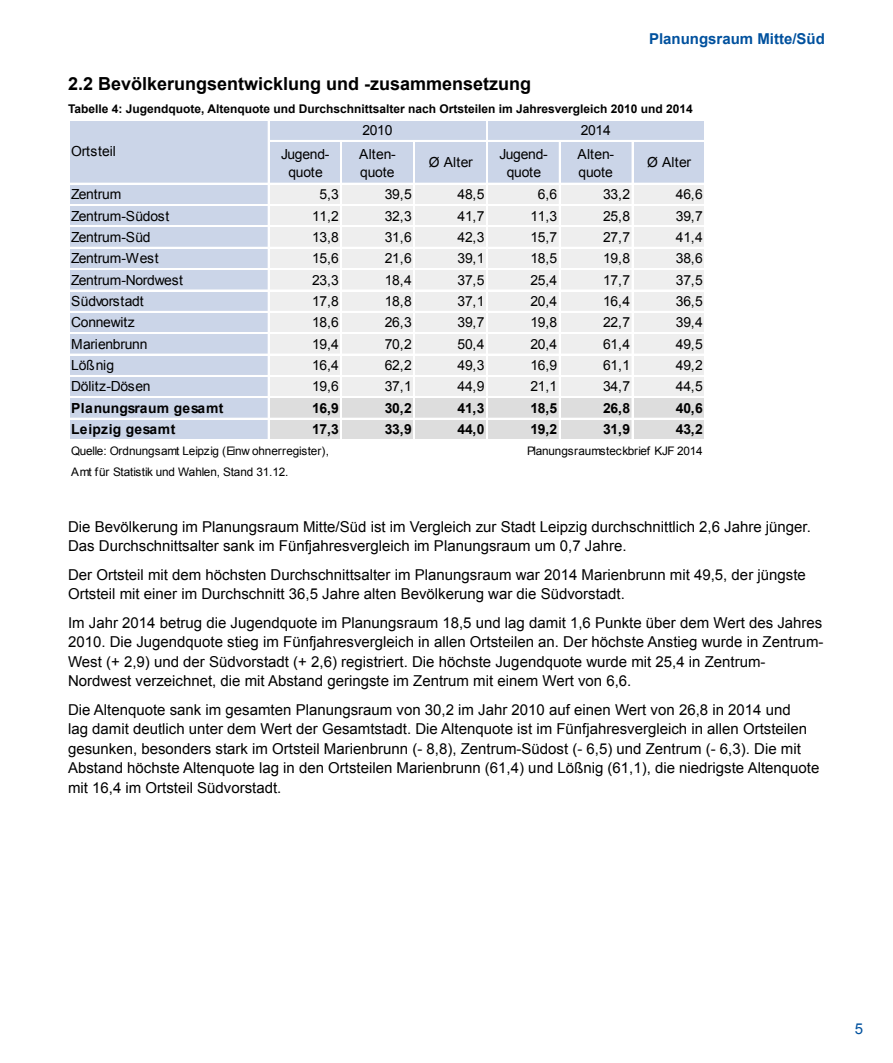
<style>
.page{position:relative;width:893px;height:1063px;background:#fff}
.page>*{position:absolute;margin:0;border:0;box-sizing:border-box;transform-origin:0 0}
.t1{font:700 18px "Arial";color:#000}
.t2{font:15px/19.5px "Arial";color:#000}
.t3{font:700 15px "Arial";color:#00519e}
.t4{font:15px "Arial";color:#00519e}
.t5{font:13.95px/18.1px "Arial";letter-spacing:-.02em;color:#000;text-align:center}
.t6{font:700 13.95px "Arial";letter-spacing:.005em;color:#000}
.t7{font:700 13.95px "Arial";letter-spacing:.03em;color:#000}
.t8{font:13.95px "Arial";letter-spacing:.01em;color:#000}
.t9{font:700 12px "Arial";color:#000}
.t10{font:11.7px/21.3px "Arial";letter-spacing:-.01em;color:#000}
</style>
<div class="page">
<div style="left:69px;top:120px;width:637px;height:21px;background:#cbd5e8"></div>
<div style="left:69px;top:140px;width:637px;height:44px;background:#cbd5e8"></div>
<div style="left:69px;top:183px;width:200px;height:215px;background:#cbd5e8"></div>
<div style="left:268px;top:183px;width:438px;height:215px;background:#eee"></div>
<div style="left:69px;top:397px;width:200px;height:44px;background:#cbd5e8"></div>
<div style="left:268px;top:397px;width:438px;height:44px;background:#ddd"></div>
<hr style="left:268px;top:120px;width:1px;height:321px;background:#fff">
<hr style="left:486px;top:120px;width:2px;height:321px;background:#fff">
<hr style="left:705px;top:120px;width:1px;height:321px;background:#fff">
<hr style="left:341px;top:141px;width:1px;height:300px;background:#fff">
<hr style="left:413px;top:141px;width:1px;height:300px;background:#fff">
<hr style="left:414px;top:141px;width:1px;height:300px;background:#fff">
<hr style="left:559px;top:141px;width:1px;height:300px;background:#fff">
<hr style="left:632px;top:141px;width:1px;height:300px;background:#fff">
<hr style="left:269px;top:140px;width:437px;height:1px;background:#fff">
<hr style="left:69px;top:183px;width:637px;height:1px;background:#fff">
<hr style="left:69px;top:204px;width:637px;height:1px;background:#fff">
<hr style="left:69px;top:205px;width:637px;height:1px;background:#fff">
<hr style="left:69px;top:226px;width:637px;height:1px;background:#fff">
<hr style="left:69px;top:247px;width:637px;height:1px;background:#fff">
<hr style="left:69px;top:268px;width:637px;height:1px;background:#fff">
<hr style="left:69px;top:269px;width:637px;height:1px;background:#fff">
<hr style="left:69px;top:290px;width:637px;height:1px;background:#fff">
<hr style="left:69px;top:311px;width:637px;height:1px;background:#fff">
<hr style="left:69px;top:332px;width:637px;height:1px;background:#fff">
<hr style="left:69px;top:333px;width:637px;height:1px;background:#fff">
<hr style="left:69px;top:354px;width:637px;height:1px;background:#fff">
<hr style="left:69px;top:375px;width:637px;height:2px;background:#fff">
<hr style="left:69px;top:397px;width:637px;height:1px;background:#fff">
<hr style="left:69px;top:418px;width:637px;height:1px;background:#fff">
<hr style="left:69px;top:439px;width:637px;height:1px;background:#fff">
<hr style="left:69px;top:440px;width:637px;height:1px;background:#fff">
<p class="t3" style="left:649px;top:28px;width:177px">Planungsraum Mitte/Süd</p>
<p class="t1" style="left:68px;top:71px;width:465px">2.2 Bevölkerungsentwicklung und -zusammensetzung</p>
<p class="t9" style="left:68px;top:101px;width:626px">Tabelle 4: Jugendquote, Altenquote und Durchschnittsalter nach Ortsteilen im Jahresvergleich 2010 und 2014</p>
<p class="t5" style="left:281px;top:145px;width:50px">Jugend&shy;quote</p>
<p class="t5" style="left:359px;top:145px;width:38px;text-align:left">Alten&shy;quote</p>
<p class="t5" style="left:429px;top:153px;width:46px">Ø Alter</p>
<p class="t5" style="left:499px;top:145px;width:50px">Jugend&shy;quote</p>
<p class="t5" style="left:577px;top:145px;width:38px;text-align:left">Alten&shy;quote</p>
<p class="t5" style="left:647px;top:153px;width:46px">Ø Alter</p>
<p class="t5" style="left:71px;top:185px;width:52px">Zentrum</p>
<p class="t5" style="left:320px;top:185px;width:21px">5,3</p>
<p class="t5" style="left:385px;top:185px;width:28px">39,5</p>
<p class="t5" style="left:458px;top:185px;width:28px">48,5</p>
<p class="t5" style="left:538px;top:185px;width:21px">6,6</p>
<p class="t5" style="left:603px;top:185px;width:28px">33,2</p>
<p class="t5" style="left:676px;top:185px;width:28px">46,6</p>
<p class="t5" style="left:71px;top:207px;width:99px">Zentrum-Südost</p>
<p class="t5" style="left:312px;top:207px;width:28px">11,2</p>
<p class="t5" style="left:385px;top:207px;width:28px">32,3</p>
<p class="t5" style="left:458px;top:207px;width:28px">41,7</p>
<p class="t5" style="left:530px;top:207px;width:28px">11,3</p>
<p class="t5" style="left:603px;top:207px;width:28px">25,8</p>
<p class="t5" style="left:676px;top:207px;width:28px">39,7</p>
<p class="t5" style="left:71px;top:228px;width:81px">Zentrum-Süd</p>
<p class="t5" style="left:312px;top:228px;width:28px">13,8</p>
<p class="t5" style="left:385px;top:228px;width:28px">31,6</p>
<p class="t5" style="left:458px;top:228px;width:28px">42,3</p>
<p class="t5" style="left:530px;top:228px;width:28px">15,7</p>
<p class="t5" style="left:603px;top:228px;width:28px">27,7</p>
<p class="t5" style="left:676px;top:228px;width:28px">41,4</p>
<p class="t5" style="left:71px;top:249px;width:89px">Zentrum-West</p>
<p class="t5" style="left:312px;top:249px;width:28px">15,6</p>
<p class="t5" style="left:385px;top:249px;width:28px">21,6</p>
<p class="t5" style="left:458px;top:249px;width:28px">39,1</p>
<p class="t5" style="left:530px;top:249px;width:28px">18,5</p>
<p class="t5" style="left:603px;top:249px;width:28px">19,8</p>
<p class="t5" style="left:676px;top:249px;width:28px">38,6</p>
<p class="t5" style="left:71px;top:271px;width:113px">Zentrum-Nordwest</p>
<p class="t5" style="left:312px;top:271px;width:28px">23,3</p>
<p class="t5" style="left:385px;top:271px;width:28px">18,4</p>
<p class="t5" style="left:458px;top:271px;width:28px">37,5</p>
<p class="t5" style="left:530px;top:271px;width:28px">25,4</p>
<p class="t5" style="left:603px;top:271px;width:28px">17,7</p>
<p class="t5" style="left:676px;top:271px;width:28px">37,5</p>
<p class="t5" style="left:71px;top:292px;width:74px">Südvorstadt</p>
<p class="t5" style="left:312px;top:292px;width:28px">17,8</p>
<p class="t5" style="left:385px;top:292px;width:28px">18,8</p>
<p class="t5" style="left:458px;top:292px;width:28px">37,1</p>
<p class="t5" style="left:530px;top:292px;width:28px">20,4</p>
<p class="t5" style="left:603px;top:292px;width:28px">16,4</p>
<p class="t5" style="left:676px;top:292px;width:28px">36,5</p>
<p class="t5" style="left:71px;top:314px;width:65px">Connewitz</p>
<p class="t5" style="left:312px;top:314px;width:28px">18,6</p>
<p class="t5" style="left:385px;top:314px;width:28px">26,3</p>
<p class="t5" style="left:458px;top:314px;width:28px">39,7</p>
<p class="t5" style="left:530px;top:314px;width:28px">19,8</p>
<p class="t5" style="left:603px;top:314px;width:28px">22,7</p>
<p class="t5" style="left:676px;top:314px;width:28px">39,4</p>
<p class="t5" style="left:71px;top:335px;width:78px">Marienbrunn</p>
<p class="t5" style="left:312px;top:335px;width:28px">19,4</p>
<p class="t5" style="left:385px;top:335px;width:28px">70,2</p>
<p class="t5" style="left:458px;top:335px;width:28px">50,4</p>
<p class="t5" style="left:530px;top:335px;width:28px">20,4</p>
<p class="t5" style="left:603px;top:335px;width:28px">61,4</p>
<p class="t5" style="left:676px;top:335px;width:28px">49,5</p>
<p class="t5" style="left:71px;top:356px;width:45px">Lößnig</p>
<p class="t5" style="left:312px;top:356px;width:28px">16,4</p>
<p class="t5" style="left:385px;top:356px;width:28px">62,2</p>
<p class="t5" style="left:458px;top:356px;width:28px">49,3</p>
<p class="t5" style="left:530px;top:356px;width:28px">16,9</p>
<p class="t5" style="left:603px;top:356px;width:28px">61,1</p>
<p class="t5" style="left:676px;top:356px;width:28px">49,2</p>
<p class="t5" style="left:71px;top:378px;width:81px">Dölitz-Dösen</p>
<p class="t5" style="left:312px;top:378px;width:28px">19,6</p>
<p class="t5" style="left:385px;top:378px;width:28px">37,1</p>
<p class="t5" style="left:458px;top:378px;width:28px">44,9</p>
<p class="t5" style="left:530px;top:378px;width:28px">21,1</p>
<p class="t5" style="left:603px;top:378px;width:28px">34,7</p>
<p class="t5" style="left:676px;top:378px;width:28px">44,5</p>
<p class="t6" style="left:71px;top:399px;width:154px">Planungsraum gesamt</p>
<p class="t6" style="left:312px;top:399px;width:28px">16,9</p>
<p class="t6" style="left:385px;top:399px;width:28px">30,2</p>
<p class="t6" style="left:458px;top:399px;width:28px">41,3</p>
<p class="t6" style="left:530px;top:399px;width:28px">18,5</p>
<p class="t6" style="left:603px;top:399px;width:28px">26,8</p>
<p class="t6" style="left:676px;top:399px;width:28px">40,6</p>
<p class="t7" style="left:71px;top:420px;width:106px">Leipzig gesamt</p>
<p class="t6" style="left:312px;top:420px;width:28px">17,3</p>
<p class="t6" style="left:385px;top:420px;width:28px">33,9</p>
<p class="t6" style="left:458px;top:420px;width:28px">44,0</p>
<p class="t6" style="left:530px;top:420px;width:28px">19,2</p>
<p class="t6" style="left:603px;top:420px;width:28px">31,9</p>
<p class="t6" style="left:676px;top:420px;width:28px">43,2</p>
<p class="t10" style="left:71px;top:440px;width:259px">Quelle: Ordnungsamt Leipzig (Einw ohnerregister),<br>Amt für Statistik und Wahlen, Stand 31.12.</p>
<p class="t10" style="left:527px;top:440px;width:177px">Planungsraumsteckbrief KJF 2014</p>
<p class="t5" style="left:362px;top:121px;width:32px">2010</p>
<p class="t5" style="left:581px;top:121px;width:32px">2014</p>
<p class="t8" style="left:71px;top:142px;width:46px">Ortsteil</p>
<p class="t2" style="left:68px;top:517px;width:744px">Die Bevölkerung im Planungsraum Mitte/Süd ist im Vergleich zur Stadt Leipzig durchschnittlich 2,6 Jahre jünger.<br>Das Durchschnittsalter sank im Fünfjahresvergleich im Planungsraum um 0,7 Jahre.</p>
<p class="t2" style="left:68px;top:565px;width:739px">Der Ortsteil mit dem höchsten Durchschnittsalter im Planungsraum war 2014 Marienbrunn mit 49,5, der jüngste<br>Ortsteil mit einer im Durchschnitt 36,5 Jahre alten Bevölkerung war die Südvorstadt.</p>
<p class="t2" style="left:68px;top:613px;width:757px">Im Jahr 2014 betrug die Jugendquote im Planungsraum 18,5 und lag damit 1,6 Punkte über dem Wert des Jahres 2010. Die Jugendquote stieg im Fünfjahresvergleich in allen Ortsteilen an. Der höchste Anstieg wurde in Zentrum-West (+ 2,9) und der Südvorstadt (+ 2,6) registriert. Die höchste Jugendquote wurde mit 25,4 in Zentrum-Nordwest verzeichnet, die mit Abstand geringste im Zentrum mit einem Wert von 6,6.</p>
<p class="t2" style="left:68px;top:700px;width:753px">Die Altenquote sank im gesamten Planungsraum von 30,2 im Jahr 2010 auf einen Wert von 26,8 in 2014 und<br>lag damit deutlich unter dem Wert der Gesamtstadt. Die Altenquote ist im Fünfjahresvergleich in allen Ortsteilen gesunken, besonders stark im Ortsteil Marienbrunn (- 8,8), Zentrum-Südost (- 6,5) und Zentrum (- 6,3). Die mit Abstand höchste Altenquote lag in den Ortsteilen Marienbrunn (61,4) und Lößnig (61,1), die niedrigste Altenquote mit 16,4 im Ortsteil Südvorstadt.</p>
<p class="t4" style="left:855px;top:1019px;width:10px">5</p>
</div>
